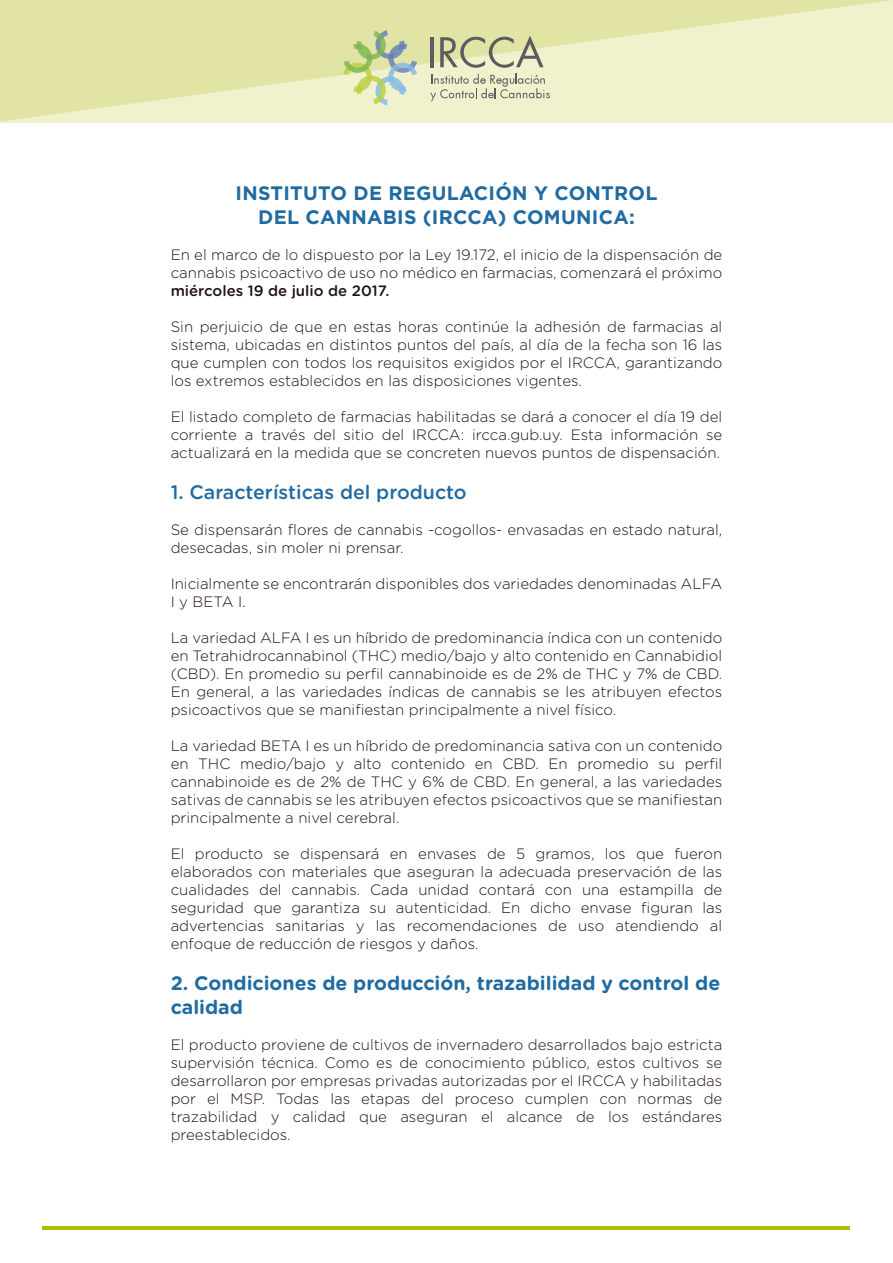
<style>
.page{position:relative;width:893px;height:1263px;background:#fff}
.page>*{position:absolute;margin:0;border:0;box-sizing:border-box;transform-origin:0 0}
.t1{font:700 19.5px/23.4px "Gotham";letter-spacing:.015em;color:#206ba1;text-align:center}
.t2{font:700 19.5px/23.4px "Gotham Rounded";color:#206ba1}
.t3{font:500 19.5px "Gotham Rounded";color:#206ba1}
.t4{font:300 15px/18px "Gotham Rounded";color:#1f140f;text-align:justify}
.t5{font:500 15px "Gotham Rounded";color:#1f140f}
</style>
<div class="page">
<hr style="left:43px;top:1226px;width:807px;height:3px;background:#b3bb00">
<svg style="left:0;top:0;width:893px;height:122px;background:#e8eab8"></svg>
<hr style="left:431px;top:37px;width:3px;height:30px;background:#5c5b5f">
<svg style="left:440px;top:36px;width:104px;height:32px;background:#c1c39d"></svg>
<svg style="left:430px;top:74px;width:120px;height:27px;background:#d5d6b9"></svg>
<svg style="left:343px;top:30px;width:74px;height:75px;background:#ccd9a9"></svg>
<h1 class="t1" style="left:236px;top:181px;width:423px">INSTITUTO DE REGULACIÓN Y CONTROL<br>DEL CANNABIS (IRCCA) COMUNICA:</h1>
<p class="t4" style="left:171px;top:245px;width:553px">En el marco de lo dispuesto por la Ley 19.172, el inicio de la dispensación de cannabis psicoactivo de uso no médico en farmacias, comenzará el próximo</p>
<p class="t5" style="left:171px;top:279px;width:220px">miércoles 19 de julio de 2017.</p>
<p class="t4" style="left:171px;top:317px;width:553px">Sin perjuicio de que en estas horas continúe la adhesión de farmacias al sistema, ubicadas en distintos puntos del país, al día de la fecha son 16 las que cumplen con todos los requisitos exigidos por el IRCCA, garantizando los extremos establecidos en las disposiciones vigentes.</p>
<p class="t4" style="left:171px;top:407px;width:553px">El listado completo de farmacias habilitadas se dará a conocer el día 19 del corriente a través del sitio del IRCCA: ircca.gub.uy. Esta información se actualizará en la medida que se concreten nuevos puntos de dispensación.</p>
<h1 class="t3" style="left:171px;top:478px;width:298px">1. Características del producto</h1>
<p class="t4" style="left:171px;top:520px;width:553px">Se dispensarán flores de cannabis -cogollos- envasadas en estado natural, desecadas, sin moler ni prensar.</p>
<p class="t4" style="left:171px;top:574px;width:553px">Inicialmente se encontrarán disponibles dos variedades denominadas ALFA<br>I y BETA I.</p>
<p class="t4" style="left:171px;top:628px;width:553px">La variedad ALFA I es un híbrido de predominancia índica con un contenido en Tetrahidrocannabinol (THC) medio/bajo y alto contenido en Cannabidiol (CBD). En promedio su perfil cannabinoide es de 2% de THC y 7% de CBD.<br>En general, a las variedades índicas de cannabis se les atribuyen efectos psicoactivos que se manifiestan principalmente a nivel físico.</p>
<p class="t4" style="left:171px;top:736px;width:553px">La variedad BETA I es un híbrido de predominancia sativa con un contenido en THC medio/bajo y alto contenido en CBD. En promedio su perfil cannabinoide es de 2% de THC y 6% de CBD. En general, a las variedades sativas de cannabis se les atribuyen efectos psicoactivos que se manifiestan principalmente a nivel cerebral.</p>
<p class="t4" style="left:171px;top:844px;width:553px">El producto se dispensará en envases de 5 gramos, los que fueron elaborados con materiales que aseguran la adecuada preservación de las cualidades del cannabis. Cada unidad contará con una estampilla de seguridad que garantiza su autenticidad. En dicho envase figuran las advertencias sanitarias y las recomendaciones de uso atendiendo al enfoque de reducción de riesgos y daños.</p>
<h1 class="t2" style="left:171px;top:971px;width:551px">2. Condiciones de producción, trazabilidad y control de calidad</h1>
<p class="t4" style="left:171px;top:1035px;width:553px">El producto proviene de cultivos de invernadero desarrollados bajo estricta supervisión técnica. Como es de conocimiento público, estos cultivos se desarrollaron por empresas privadas autorizadas por el IRCCA y habilitadas por el MSP. Todas las etapas del proceso cumplen con normas de trazabilidad y calidad que aseguran el alcance de los estándares preestablecidos.</p>
</div>
